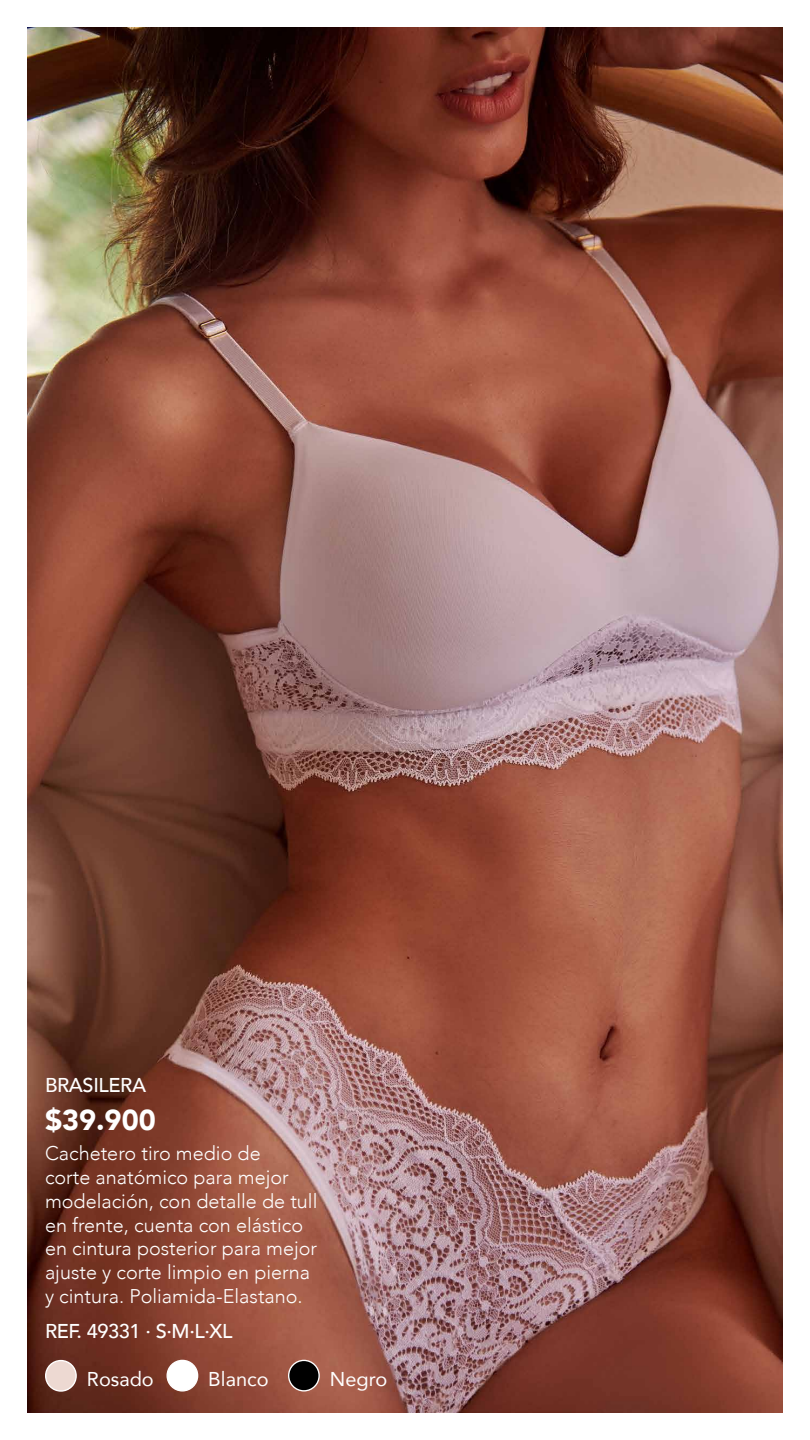
<style>
.page{position:relative;width:810px;height:1440px;background:#fff}
.page>*{position:absolute;margin:0;border:0;box-sizing:border-box;transform-origin:0 0}
.t1{font:900 28.8px "Avenir";color:#fff}
.t2{font:500 19.95px "Avenir";letter-spacing:-.02em;color:#fff}
.t3{font:19.95px "Avenir";color:#fff}
.t4{font:300 19.8px/23.8px "Avenir";color:#fff}
</style>
<div class="page">
<img style="left:27px;top:27px;width:756px;height:1386px">
<div style="left:167px;top:1360px;width:31px;height:31px;background:#fff;border-radius:50%"></div>
<div style="left:167px;top:1360px;width:31px;height:32px;border:1px solid #fff;border-radius:50%"></div>
<div style="left:46px;top:1361px;width:30px;height:30px;background:#edd9d2;border-radius:50%"></div>
<div style="left:45px;top:1360px;width:32px;height:32px;border:1px solid #fff;border-radius:50%"></div>
<div style="left:289px;top:1360px;width:30px;height:31px;background:#000;border-radius:50%"></div>
<div style="left:288px;top:1360px;width:32px;height:32px;border:1px solid #fff;border-radius:50%"></div>
<p class="t2" style="left:45px;top:1067px;width:103px">BRASILERA</p>
<h1 class="t1" style="left:45px;top:1095px;width:112px">$39.900</h1>
<p class="t4" style="left:45px;top:1142px;width:274px">Cachetero tiro medio de<br>corte anatómico para mejor modelación, con detalle de tull en frente, cuenta con elástico en cintura posterior para mejor ajuste y corte limpio en pierna y cintura. Poliamida-Elastano.</p>
<p class="t2" style="left:45px;top:1314px;width:189px">REF. 49331 · S·M·L·XL</p>
<p class="t3" style="left:87px;top:1363px;width:68px">Rosado</p>
<p class="t3" style="left:208px;top:1363px;width:62px">Blanco</p>
<p class="t3" style="left:330px;top:1363px;width:59px">Negro</p>
</div>
